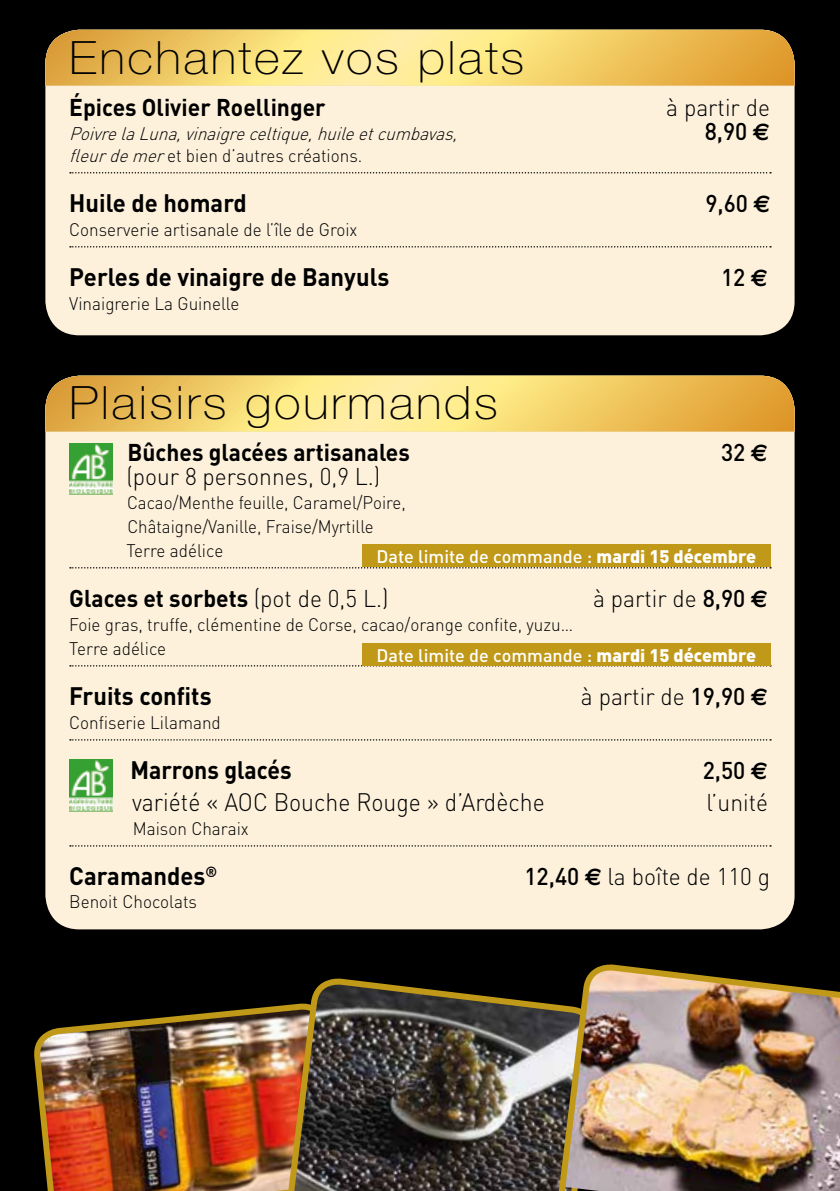
<style>
.page{position:relative;width:840px;height:1191px;background:#fff}
.page>*{position:absolute;margin:0;border:0;box-sizing:border-box;transform-origin:0 0}
.t1{font:100 46px "Helvetica Neue LT Pro";letter-spacing:.05em;color:#000;scale:1.07 1}
.t2{font:700 25px "DIN";color:#000;scale:.95 1}
.t3{font:300 25px "DIN";color:#000;scale:.92 1}
.t4{font:700 25px "DIN";color:#000;scale:.92 1}
.t5{font:300 24px "DIN";color:#000;scale:.95 1}
.t6{font:700 24px "DIN";color:#000;scale:.95 1}
.t7{font:500 24px "DIN";color:#000;scale:.95 1}
.t8{font:300 18px/24px "DIN";color:#000;scale:.95 1}
.t9{font:300 18px/24px "DIN";color:#000;scale:.94 1}
.t10{font:500 18px "DIN";color:#fff}
.t11{font:italic 300 18px "DIN";color:#000;scale:.95 1}
.s1{font-family:"Euro Sans";font-weight:700}
.s2{font-style:italic}
.s3{font-weight:300}
.s4{font-weight:500}
.s5{font-weight:900}
</style>
<div class="page">
<div style="left:0;top:0;width:839px;height:1191px;background:#000"></div>
<div style="left:45px;top:30px;width:749px;height:305px;background:#fdf1dc;border-radius:34px"></div>
<svg style="left:45px;top:30px;width:749px;height:56px;background:#efcb6b"></svg>
<svg style="left:70px;top:172px;width:700px;height:1px"></svg>
<svg style="left:70px;top:246px;width:700px;height:1px"></svg>
<div style="left:45px;top:376px;width:749px;height:553px;background:#fdf1dc;border-radius:34px"></div>
<svg style="left:45px;top:376px;width:749px;height:55px;background:#efcb6a"></svg>
<svg style="left:70px;top:567px;width:700px;height:1px"></svg>
<svg style="left:70px;top:665px;width:700px;height:1px"></svg>
<svg style="left:70px;top:739px;width:700px;height:1px"></svg>
<svg style="left:70px;top:845px;width:700px;height:1px"></svg>
<div style="left:362px;top:544px;width:408px;height:23px;background:#c19919"></div>
<div style="left:362px;top:642px;width:408px;height:23px;background:#c19919"></div>
<img style="left:70px;top:443px;width:43px;height:51px">
<img style="left:70px;top:760px;width:43px;height:51px">
<img style="left:35px;top:909px;width:306px;height:282px">
<img style="left:281px;top:936px;width:273px;height:255px">
<img style="left:554px;top:964px;width:285px;height:227px">
<h1 class="t1" style="left:69px;top:30px;width:426px">Enchantez vos plats</h1>
<h3 class="t6" style="left:69px;top:92px;width:271px">Épices Olivier Roellinger</h3>
<h3 class="t5" style="left:665px;top:93px;width:111px">à partir de</h3>
<p class="t11" style="left:69px;top:122px;width:416px">PoivrelaLuna,vinaigreceltique,huileetcumbavas,</p>
<h3 class="t7" style="left:704px;top:116px;width:70px">8,90 <span class="s1">E</span></h3>
<p class="t8" style="left:69px;top:144px;width:310px"><span class="s2">fleurdemer</span>et bien d’autres créations.</p>
<h2 class="t2" style="left:69px;top:187px;width:188px">Huile de homard</h2>
<h3 class="t7" style="left:705px;top:188px;width:70px">9,60 <span class="s1">E</span></h3>
<p class="t8" style="left:69px;top:218px;width:305px">Conserverie artisanale de l’île de Groix</p>
<h2 class="t2" style="left:69px;top:261px;width:338px">Perles de vinaigre de Banyuls</h2>
<h3 class="t7" style="left:720px;top:262px;width:51px">12 <span class="s1">E</span></h3>
<p class="t8" style="left:69px;top:292px;width:180px">Vinaigrerie La Guinelle</p>
<h1 class="t1" style="left:69px;top:375px;width:402px">Plaisirs gourmands</h1>
<h3 class="t6" style="left:127px;top:437px;width:298px">Bûches glacées artisanales</h3>
<h3 class="t7" style="left:720px;top:437px;width:51px">32 <span class="s1">E</span></h3>
<h3 class="t5" style="left:126px;top:462px;width:269px">(pour 8 personnes, 0,9 L.)</h3>
<p class="t9" style="left:126px;top:490px;width:298px">Cacao/Menthe feuille, Caramel/Poire,<br>Châtaigne/Vanille, Fraise/Myrtille<br>Terre adélice</p>
<h3 class="t6" style="left:69px;top:583px;width:337px">Glaces et sorbets <span class="s3">(pot de 0,5 L.)</span></h3>
<h3 class="t5" style="left:592px;top:584px;width:185px">à partir de <span class="s4">8,90</span> <span class="s1">E</span></h3>
<p class="t8" style="left:69px;top:612px;width:531px">Foie gras, truffe, clémentine de Corse, cacao/orange confite, yuzu…<br>Terre adélice</p>
<h2 class="t2" style="left:69px;top:680px;width:151px">Fruits confits</h2>
<h3 class="t5" style="left:580px;top:682px;width:198px">à partir de <span class="s4">19,90</span> <span class="s1">E</span></h3>
<p class="t8" style="left:69px;top:710px;width:161px">Confiserie Lilamand</p>
<h2 class="t4" style="left:130px;top:754px;width:177px">Marrons glacés</h2>
<h3 class="t7" style="left:702px;top:755px;width:70px">2,50 <span class="s1">E</span></h3>
<h2 class="t3" style="left:132px;top:787px;width:450px">variété « AOC Bouche Rouge » d’Ardèche</h2>
<h3 class="t5" style="left:706px;top:788px;width:66px">l’unité</h3>
<p class="t8" style="left:133px;top:816px;width:123px">Maison Charaix</p>
<h2 class="t2" style="left:69px;top:860px;width:157px">Caramandes<sup>®</sup></h2>
<h3 class="t5" style="left:524px;top:862px;width:260px"><span class="s4">12,40</span> <span class="s1">E</span> la boîte de 110 g</h3>
<p class="t8" style="left:69px;top:889px;width:136px">Benoit Chocolats</p>
<p class="t10" style="left:376px;top:545px;width:381px">Date limite de commande : <span class="s5">mardi 15 décembre</span></p>
<p class="t10" style="left:376px;top:643px;width:381px">Date limite de commande : <span class="s5">mardi 15 décembre</span></p>
</div>
